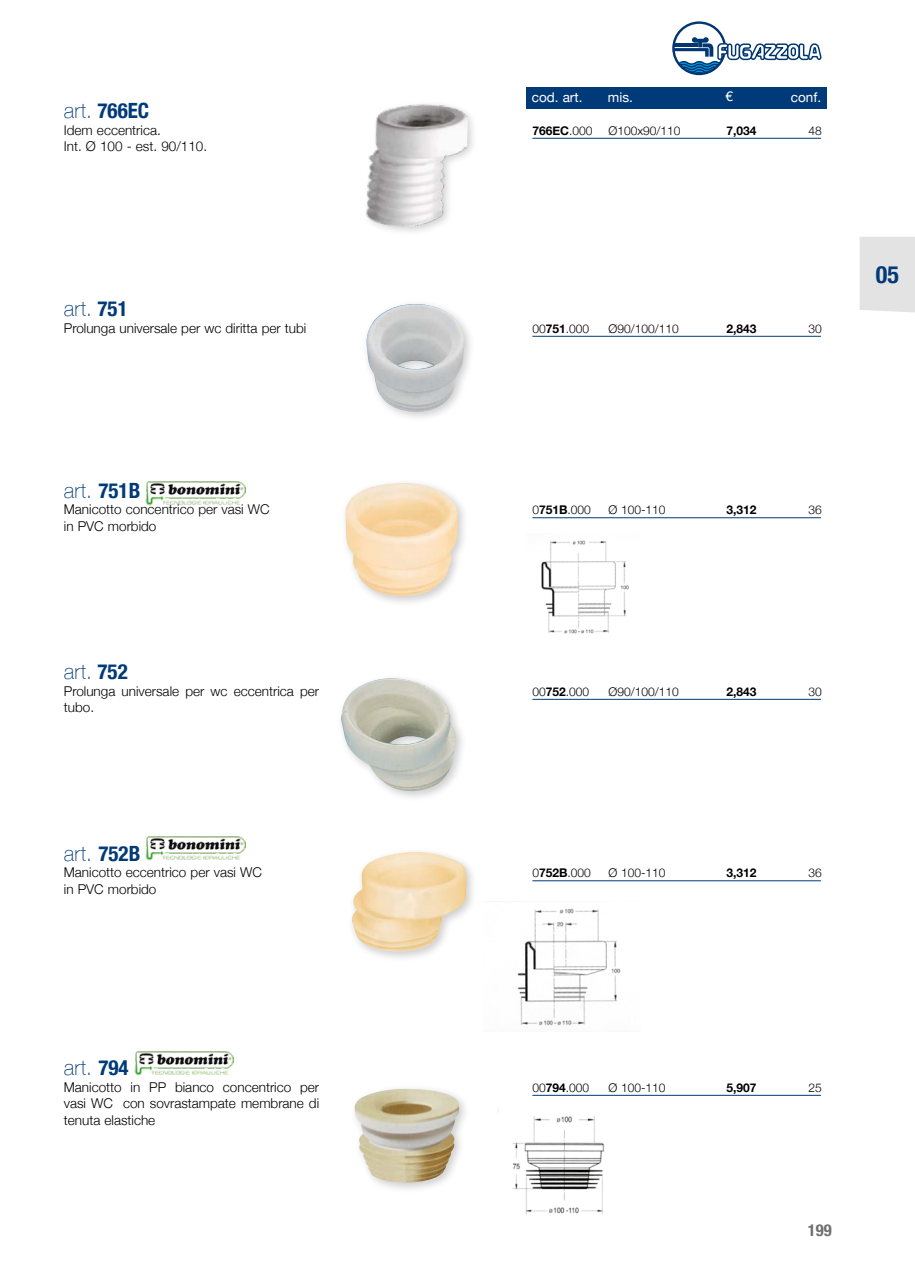
<style>
.page{position:relative;width:915px;height:1263px;background:#fff}
.page>*{position:absolute;margin:0;border:0;box-sizing:border-box;transform-origin:0 0}
.t1{font:700 condensed 24px "Helvetica Neue";color:#003a78}
.codici_articolo{font:100 21px "Helvetica Neue";letter-spacing:.015em;color:#003a78}
.codici_articolo-2{font:700 condensed 21px "Helvetica Neue";color:#003a78}
.t2{font:700 condensed 16.5px "Helvetica Neue";color:#706f6f}
.codici_articolo-3{font:300 13.5px/16.5px "Helvetica Neue";color:#000}
.t3{font:13.5px "Helvetica Neue";color:#fff}
.tabella{font:300 12px "Helvetica Neue";color:#000}
.tabella-2{font:700 12px "Helvetica Neue";color:#000}
.s1{font-weight:100;font-stretch:normal}
.s2{font-weight:700;font-stretch:condensed}
.s3{font-weight:300}
.s4{font-weight:700}
</style>
<div class="page">
<div style="left:526px;top:87px;width:299px;height:21px;background:#003a78"></div>
<svg style="left:672px;top:21px;width:149px;height:54px"></svg>
<hr style="left:532px;top:138px;width:288px;height:1px;background:#003a78">
<hr style="left:532px;top:336px;width:288px;height:1px;background:#003a78">
<hr style="left:532px;top:517px;width:288px;height:1px;background:#003a78">
<hr style="left:532px;top:699px;width:288px;height:1px;background:#003a78">
<hr style="left:532px;top:880px;width:288px;height:1px;background:#003a78">
<hr style="left:532px;top:1095px;width:288px;height:1px;background:#003a78">
<div style="left:362px;top:100px;width:115px;height:137px;background:#000;opacity:.2"></div>
<img style="left:362px;top:103px;width:106px;height:126px">
<div style="left:361px;top:299px;width:114px;height:124px;background:#000;opacity:.2"></div>
<img style="left:364px;top:304px;width:102px;height:108px">
<img style="left:512px;top:1116px;width:93px;height:99px">
<img style="left:517px;top:908px;width:104px;height:118px">
<img style="left:146px;top:481px;width:99px;height:24px">
<img style="left:146px;top:836px;width:99px;height:25px">
<img style="left:134px;top:1051px;width:99px;height:24px">
<div style="left:336px;top:673px;width:131px;height:129px;background:#000;opacity:.2"></div>
<img style="left:341px;top:678px;width:115px;height:119px">
<div style="left:340px;top:478px;width:129px;height:129px;background:#000;opacity:.2"></div>
<img style="left:345px;top:483px;width:115px;height:113px">
<img style="left:541px;top:540px;width:88px;height:94px">
<div style="left:347px;top:846px;width:130px;height:116px;background:#000;opacity:.2"></div>
<img style="left:351px;top:852px;width:116px;height:101px">
<div style="left:349px;top:1084px;width:121px;height:110px;background:#000;opacity:.2"></div>
<img style="left:354px;top:1089px;width:105px;height:95px">
<div style="left:860px;top:237px;width:54px;height:76px;background:#e4e3e4"></div>
<p class="codici_articolo-2" style="left:64px;top:93px;width:87px"><span class="s1">art.</span> 766EC</p>
<p class="codici_articolo-3" style="left:64px;top:121px;width:98px">Idem eccentrica.</p>
<p class="codici_articolo-3" style="left:64px;top:137px;width:145px">Int. Ø 100 - est. 90/110.</p>
<p class="codici_articolo" style="left:64px;top:293px;width:65px">art. <span class="s2">751</span></p>
<p class="codici_articolo-3" style="left:64px;top:319px;width:244px">Prolunga universale per wc diritta per tubi</p>
<p class="codici_articolo" style="left:64px;top:474px;width:78px">art. <span class="s2">751B</span></p>
<p class="codici_articolo-3" style="left:64px;top:500px;width:207px">Manicotto concentrico per vasi WC</p>
<p class="codici_articolo-3" style="left:64px;top:517px;width:94px">in PVC morbido</p>
<p class="codici_articolo" style="left:64px;top:656px;width:65px">art. <span class="s2">752</span></p>
<p class="codici_articolo-3" style="left:64px;top:682px;width:257px">Prolunga universale per wc eccentrica per tubo.</p>
<p class="codici_articolo" style="left:64px;top:837px;width:78px">art. <span class="s2">752B</span></p>
<p class="codici_articolo-3" style="left:64px;top:863px;width:199px">Manicotto eccentrico per vasi WC</p>
<p class="codici_articolo-3" style="left:64px;top:880px;width:94px">in PVC morbido</p>
<p class="codici_articolo" style="left:64px;top:1052px;width:66px">art. <span class="s2">794</span></p>
<p class="codici_articolo-3" style="left:64px;top:1078px;width:257px;text-align:justify">Manicotto in PP bianco concentrico per vasi WC con sovrastampate membrane di tenuta elastiche</p>
<p class="t3" style="left:531px;top:87px;width:52px">cod. art.</p>
<p class="t3" style="left:607px;top:87px;width:27px">mis.</p>
<p class="t3" style="left:725px;top:86px;width:9px">€</p>
<p class="t3" style="left:790px;top:87px;width:32px">conf.</p>
<p class="tabella-2" style="left:532px;top:121px;width:62px">766EC<span class="s3">.000</span></p>
<p class="tabella" style="left:608px;top:121px;width:74px">Ø100x90/110</p>
<p class="tabella-2" style="left:726px;top:121px;width:32px">7,034</p>
<p class="tabella" style="left:808px;top:121px;width:15px">48</p>
<p class="tabella" style="left:532px;top:319px;width:58px">00<span class="s4">751</span>.000</p>
<p class="tabella" style="left:608px;top:319px;width:72px">Ø90/100/110</p>
<p class="tabella-2" style="left:726px;top:319px;width:32px">2,843</p>
<p class="tabella" style="left:808px;top:319px;width:15px">30</p>
<h1 class="t1" style="left:875px;top:254px;width:25px">05</h1>
<p class="tabella" style="left:532px;top:500px;width:60px">0<span class="s4">751B</span>.000</p>
<p class="tabella" style="left:608px;top:500px;width:59px">Ø 100-110</p>
<p class="tabella-2" style="left:726px;top:500px;width:32px">3,312</p>
<p class="tabella" style="left:808px;top:500px;width:15px">36</p>
<p class="tabella" style="left:532px;top:682px;width:58px">00<span class="s4">752</span>.000</p>
<p class="tabella" style="left:608px;top:682px;width:72px">Ø90/100/110</p>
<p class="tabella-2" style="left:726px;top:682px;width:32px">2,843</p>
<p class="tabella" style="left:808px;top:682px;width:15px">30</p>
<p class="tabella" style="left:532px;top:863px;width:60px">0<span class="s4">752B</span>.000</p>
<p class="tabella" style="left:608px;top:863px;width:59px">Ø 100-110</p>
<p class="tabella-2" style="left:726px;top:863px;width:32px">3,312</p>
<p class="tabella" style="left:808px;top:863px;width:15px">36</p>
<p class="tabella" style="left:532px;top:1078px;width:58px">00<span class="s4">794</span>.000</p>
<p class="tabella" style="left:608px;top:1078px;width:59px">Ø 100-110</p>
<p class="tabella-2" style="left:726px;top:1078px;width:32px">5,907</p>
<p class="tabella" style="left:808px;top:1078px;width:15px">25</p>
<p class="t2" style="left:807px;top:1217px;width:25px">199</p>
</div>
